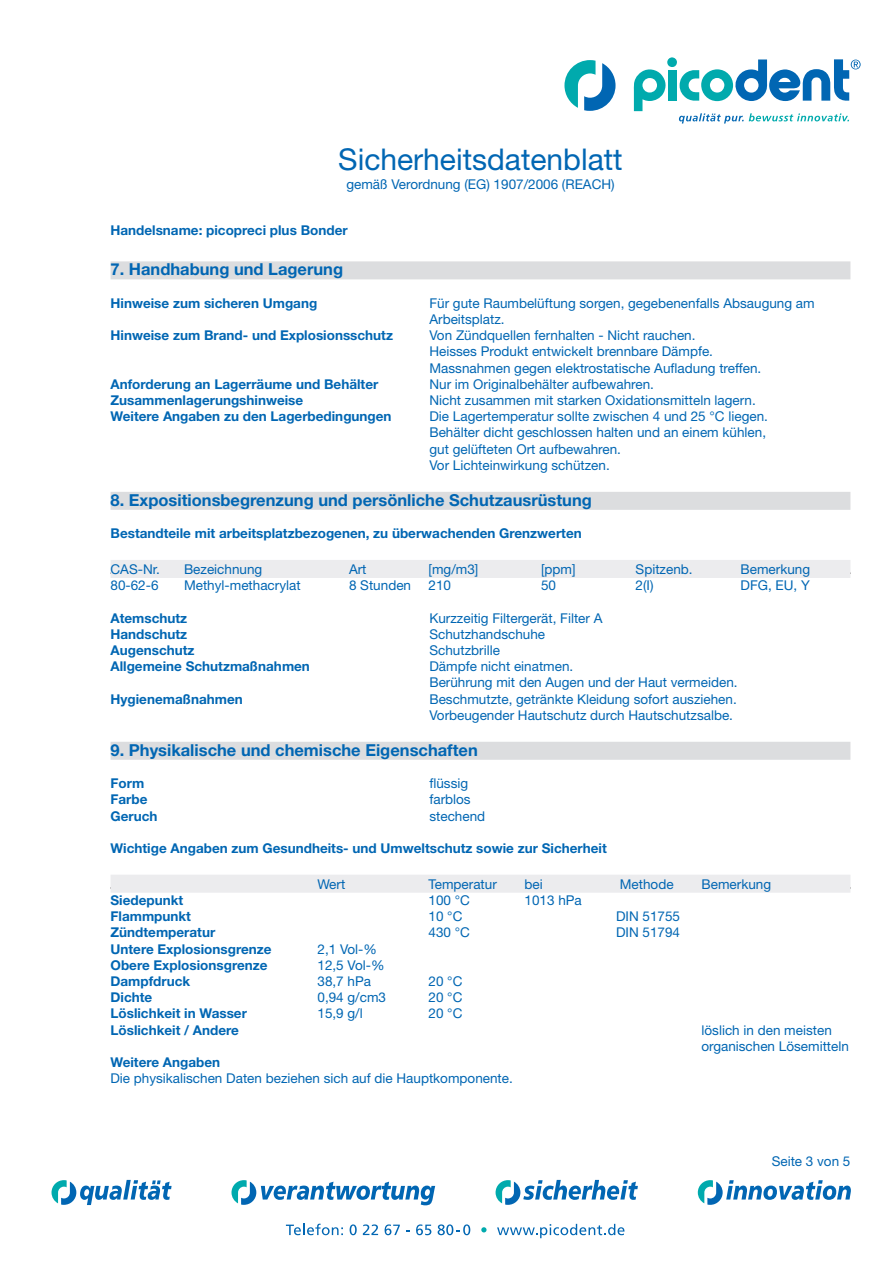
<style>
.page{position:relative;width:893px;height:1263px;background:#fff}
.page>*{position:absolute;margin:0;border:0;box-sizing:border-box;transform-origin:0 0}
.t1{font:30px "Helvetica Neue LT Std";color:#0166b3}
.t2{font:700 16.5px "Helvetica Neue LT Std";color:#0166b3}
.t3{font:13.5px/16.2px "Helvetica Neue LT Std";color:#0166b3}
.t4{font:700 13.5px "Helvetica Neue LT Std";color:#0166b3}
.t5{font:13.5px "Helvetica Neue";color:#0166b3}
</style>
<div class="page">
<svg style="left:52px;top:1180px;width:120px;height:25px"></svg>
<svg style="left:496px;top:1180px;width:142px;height:25px"></svg>
<svg style="left:698px;top:1180px;width:153px;height:25px"></svg>
<svg style="left:231px;top:1180px;width:204px;height:25px"></svg>
<svg style="left:286px;top:1224px;width:57px;height:11px"></svg>
<svg style="left:350px;top:1224px;width:7px;height:11px"></svg>
<svg style="left:363px;top:1224px;width:15px;height:11px"></svg>
<svg style="left:385px;top:1224px;width:15px;height:11px"></svg>
<svg style="left:416px;top:1224px;width:15px;height:11px"></svg>
<svg style="left:438px;top:1224px;width:32px;height:11px"></svg>
<svg style="left:481px;top:1227px;width:6px;height:5px"></svg>
<svg style="left:497px;top:1224px;width:127px;height:14px"></svg>
<svg style="left:634px;top:69px;width:32px;height:42px"></svg>
<div style="left:668px;top:70px;width:9px;height:31px;background:#00aaad"></div>
<div style="left:667px;top:57px;width:10px;height:10px;background:#00aaad;border-radius:50%"></div>
<svg style="left:564px;top:60px;width:51px;height:51px"></svg>
<svg style="left:679px;top:113px;width:170px;height:11px"></svg>
<svg style="left:680px;top:59px;width:181px;height:42px"></svg>
<div style="left:111px;top:261px;width:739px;height:18px;background:#dcdddf"></div>
<div style="left:111px;top:492px;width:739px;height:18px;background:#dcdddf"></div>
<div style="left:111px;top:560px;width:739px;height:18px;background:#ececee"></div>
<div style="left:111px;top:742px;width:739px;height:18px;background:#dcdddf"></div>
<div style="left:111px;top:875px;width:739px;height:18px;background:#ececee"></div>
<h1 class="t1" style="left:338px;top:142px;width:286px">Sicherheitsdatenblatt</h1>
<p class="t3" style="left:346px;top:176px;width:270px">gemäß Verordnung (EG) 1907/2006 (REACH)</p>
<p class="t4" style="left:110px;top:222px;width:239px">Handelsname: picopreci plus Bonder</p>
<p class="t2" style="left:111px;top:259px;width:234px">7. Handhabung und Lagerung</p>
<p class="t4" style="left:111px;top:295px;width:208px">Hinweise zum sicheren Umgang</p>
<p class="t3" style="left:429px;top:295px;width:387px">Für gute Raumbelüftung sorgen, gegebenenfalls Absaugung am<br>Arbeitsplatz.</p>
<p class="t4" style="left:111px;top:327px;width:284px">Hinweise zum Brand- und Explosionsschutz</p>
<p class="t3" style="left:429px;top:327px;width:333px">Von Zündquellen fernhalten - Nicht rauchen.<br>Heisses Produkt entwickelt brennbare Dämpfe.<br>Massnahmen gegen elektrostatische Aufladung treffen.</p>
<p class="t4" style="left:111px;top:376px;width:269px">Anforderung an Lagerräume und Behälter</p>
<p class="t3" style="left:429px;top:376px;width:226px">Nur im Originalbehälter aufbewahren.</p>
<p class="t4" style="left:111px;top:392px;width:194px">Zusammenlagerungshinweise</p>
<p class="t3" style="left:429px;top:392px;width:328px">Nicht zusammen mit starken Oxidationsmitteln lagern.</p>
<p class="t4" style="left:111px;top:408px;width:283px">Weitere Angaben zu den Lagerbedingungen</p>
<p class="t3" style="left:429px;top:408px;width:340px">Die Lagertemperatur sollte zwischen 4 und 25 °C liegen.<br>Behälter dicht geschlossen halten und an einem kühlen, gut gelüfteten Ort aufbewahren.<br>Vor Lichteinwirkung schützen.</p>
<p class="t2" style="left:111px;top:490px;width:483px">8. Expositionsbegrenzung und persönliche Schutzausrüstung</p>
<p class="t4" style="left:111px;top:525px;width:473px">Bestandteile mit arbeitsplatzbezogenen, zu überwachenden Grenzwerten</p>
<p class="t5" style="left:111px;top:561px;width:51px">CAS-Nr.</p>
<p class="t5" style="left:184px;top:561px;width:80px">Bezeichnung</p>
<p class="t5" style="left:349px;top:561px;width:19px">Art</p>
<p class="t5" style="left:429px;top:561px;width:51px">[mg/m3]</p>
<p class="t5" style="left:541px;top:561px;width:36px">[ppm]</p>
<p class="t5" style="left:636px;top:561px;width:58px">Spitzenb.</p>
<p class="t5" style="left:741px;top:561px;width:71px">Bemerkung</p>
<p class="t3" style="left:111px;top:577px;width:50px">80-62-6</p>
<p class="t3" style="left:184px;top:577px;width:118px">Methyl-methacrylat</p>
<p class="t3" style="left:349px;top:577px;width:64px">8 Stunden</p>
<p class="t3" style="left:429px;top:577px;width:24px">210</p>
<p class="t3" style="left:541px;top:577px;width:17px">50</p>
<p class="t3" style="left:636px;top:577px;width:19px">2(I)</p>
<p class="t3" style="left:741px;top:577px;width:71px">DFG, EU, Y</p>
<p class="t4" style="left:111px;top:609px;width:78px">Atemschutz</p>
<p class="t3" style="left:429px;top:609px;width:175px">Kurzzeitig Filtergerät, Filter A</p>
<p class="t4" style="left:111px;top:626px;width:78px">Handschutz</p>
<p class="t3" style="left:429px;top:626px;width:117px">Schutzhandschuhe</p>
<p class="t4" style="left:111px;top:642px;width:86px">Augenschutz</p>
<p class="t3" style="left:429px;top:642px;width:72px">Schutzbrille</p>
<p class="t4" style="left:111px;top:658px;width:201px">Allgemeine Schutzmaßnahmen</p>
<p class="t3" style="left:429px;top:658px;width:310px">Dämpfe nicht einatmen.<br>Berührung mit den Augen und der Haut vermeiden.</p>
<p class="t4" style="left:111px;top:690px;width:134px">Hygienemaßnahmen</p>
<p class="t3" style="left:429px;top:690px;width:309px">Beschmutzte, getränkte Kleidung sofort ausziehen.<br>Vorbeugender Hautschutz durch Hautschutzsalbe.</p>
<p class="t2" style="left:111px;top:740px;width:369px">9. Physikalische und chemische Eigenschaften</p>
<p class="t4" style="left:111px;top:775px;width:35px">Form</p>
<p class="t3" style="left:429px;top:775px;width:40px">flüssig</p>
<p class="t4" style="left:111px;top:791px;width:39px">Farbe</p>
<p class="t3" style="left:429px;top:791px;width:43px">farblos</p>
<p class="t4" style="left:111px;top:807px;width:49px">Geruch</p>
<p class="t3" style="left:429px;top:807px;width:57px">stechend</p>
<p class="t4" style="left:111px;top:840px;width:498px">Wichtige Angaben zum Gesundheits- und Umweltschutz sowie zur Sicherheit</p>
<p class="t5" style="left:318px;top:876px;width:29px">Wert</p>
<p class="t5" style="left:429px;top:876px;width:70px">Temperatur</p>
<p class="t5" style="left:525px;top:876px;width:20px">bei</p>
<p class="t5" style="left:620px;top:876px;width:55px">Methode</p>
<p class="t5" style="left:702px;top:876px;width:71px">Bemerkung</p>
<p class="t4" style="left:111px;top:892px;width:74px">Siedepunkt</p>
<p class="t3" style="left:429px;top:892px;width:43px">100 °C</p>
<p class="t3" style="left:525px;top:892px;width:59px">1013 hPa</p>
<p class="t4" style="left:111px;top:908px;width:82px">Flammpunkt</p>
<p class="t3" style="left:429px;top:908px;width:35px">10 °C</p>
<p class="t3" style="left:616px;top:908px;width:66px">DIN 51755</p>
<p class="t4" style="left:111px;top:924px;width:106px">Zündtemperatur</p>
<p class="t3" style="left:429px;top:924px;width:43px">430 °C</p>
<p class="t3" style="left:616px;top:924px;width:66px">DIN 51794</p>
<p class="t4" style="left:111px;top:940px;width:162px">Untere Explosionsgrenze</p>
<p class="t3" style="left:318px;top:940px;width:61px">2,1 Vol-%</p>
<p class="t4" style="left:111px;top:956px;width:158px">Obere Explosionsgrenze</p>
<p class="t3" style="left:318px;top:957px;width:69px">12,5 Vol-%</p>
<p class="t4" style="left:111px;top:973px;width:81px">Dampfdruck</p>
<p class="t3" style="left:318px;top:973px;width:55px">38,7 hPa</p>
<p class="t3" style="left:429px;top:973px;width:35px">20 °C</p>
<p class="t4" style="left:111px;top:989px;width:43px">Dichte</p>
<p class="t3" style="left:318px;top:989px;width:70px">0,94 g/cm3</p>
<p class="t3" style="left:429px;top:989px;width:35px">20 °C</p>
<p class="t4" style="left:110px;top:1005px;width:138px">Löslichkeit in Wasser</p>
<p class="t3" style="left:317px;top:1005px;width:47px">15,9 g/l</p>
<p class="t3" style="left:428px;top:1005px;width:35px">20 °C</p>
<p class="t4" style="left:110px;top:1021px;width:130px">Löslichkeit / Andere</p>
<p class="t3" style="left:701px;top:1021px;width:149px">löslich in den meisten organischen Lösemitteln</p>
<p class="t4" style="left:110px;top:1054px;width:111px">Weitere Angaben</p>
<p class="t3" style="left:110px;top:1070px;width:404px">Die physikalischen Daten beziehen sich auf die Hauptkomponente.</p>
<p class="t3" style="left:772px;top:1153px;width:80px">Seite 3 von 5</p>
</div>
